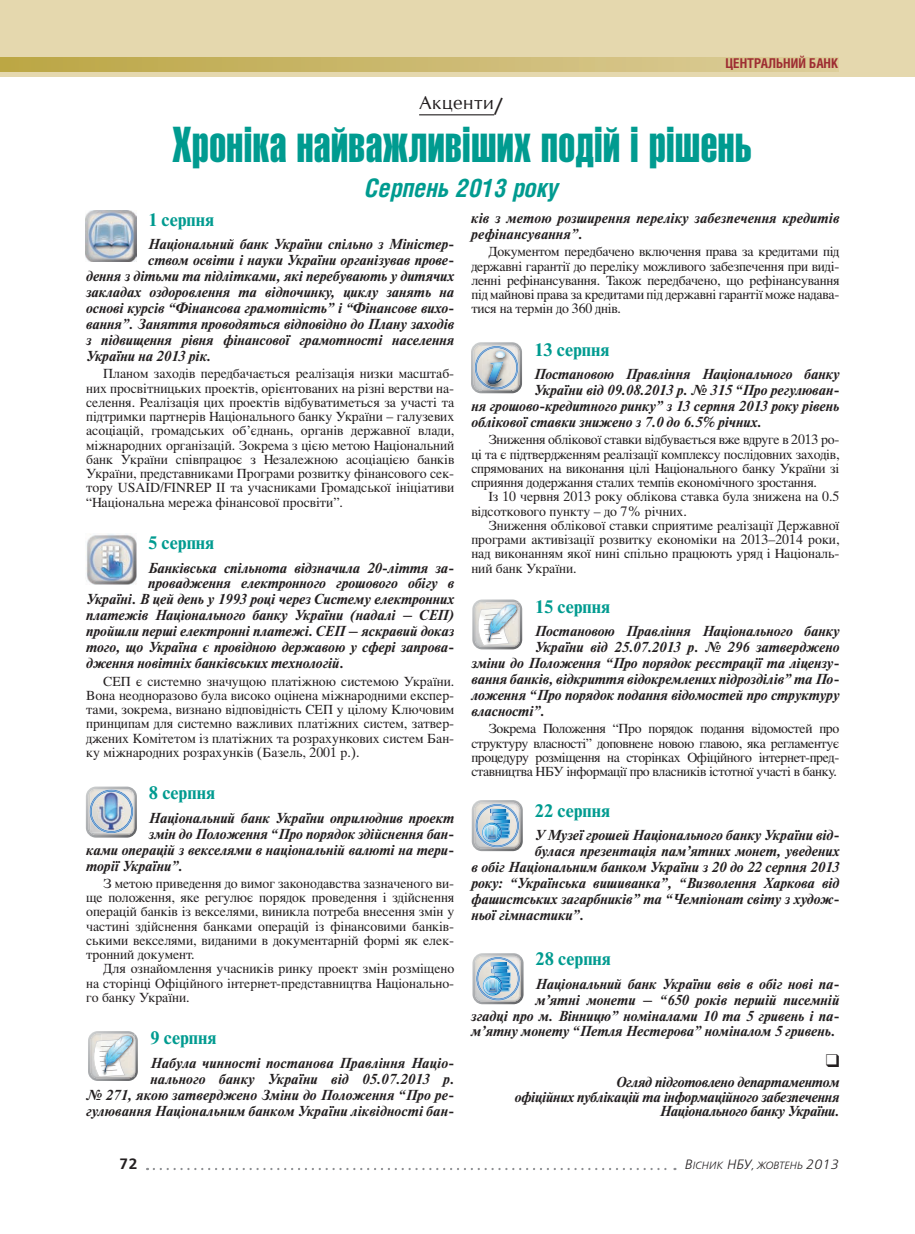
<style>
.page{position:relative;width:915px;height:1234px;background:#fff}
.page>*{position:absolute;margin:0;border:0;box-sizing:border-box;transform-origin:0 0}
.t1{font:49.5px "Helios Extra Compressed";letter-spacing:.01em;color:#009b90}
.t2{font:italic 700 25.5px "Helios Cond";color:#009b90}
.t3{font:700 18px "Newton C";color:#009b90}
.t4{font:18px "Opium New";letter-spacing:.025em;color:#231f20}
.t5{font:15px "Free Set Demi Bold C";color:#231f20}
.t6{font:italic 700 14.4px/15.9px "Newton C";color:#231f20;text-align:right}
.t7{font:13.8px/14.2px "Latinskij";color:#231f20;text-align:justify}
.t8{font:700 13.5px "Helios Cond";color:#9e2d32}
.t9{font:italic 10.5px "Free Set Light C";color:#231f20}
.s1{font-family:"Futura Futuris C"}
.s2{font-size:13.5px}
</style>
<div class="page">
<div style="left:0;top:0;width:914px;height:77px;background:#e5d8ae"></div>
<svg style="left:0;top:57px;width:838px;height:14px;background:#cbb96f"></svg>
<svg style="left:154px;top:1168px;width:521px;height:1px"></svg>
<hr style="left:419px;top:114px;width:75px;height:1px;background:#231f20">
<img style="left:86px;top:534px;width:50px;height:50px">
<svg style="left:86px;top:786px;width:51px;height:51px;background:#b4c0cc"></svg>
<svg style="left:471px;top:342px;width:51px;height:51px;background:#b9c2c8"></svg>
<svg style="left:87px;top:1030px;width:51px;height:51px"></svg>
<svg style="left:88px;top:1030px;width:50px;height:50px"></svg>
<img style="left:104px;top:1035px;width:28px;height:38px">
<svg style="left:471px;top:598px;width:51px;height:52px"></svg>
<svg style="left:472px;top:599px;width:50px;height:50px"></svg>
<img style="left:488px;top:604px;width:28px;height:37px">
<svg style="left:471px;top:800px;width:51px;height:50px;background:#a7c0d0"></svg>
<svg style="left:472px;top:953px;width:51px;height:51px;background:#a8c0d0"></svg>
<img style="left:85px;top:211px;width:51px;height:51px">
<h3 class="t4" style="left:419px;top:95px;width:87px">Акценти<span class="s1">/</span></h3>
<p class="t8" style="left:725px;top:58px;width:114px">ЦЕНТРАЛЬНИЙ БАНК</p>
<h1 class="t1" style="left:172px;top:125px;width:580px">Хроніка найважливіших подій і рішень</h1>
<h2 class="t2" style="left:365px;top:178px;width:195px">Серпень 2013 року</h2>
<h3 class="t3" style="left:148px;top:213px;width:68px">1 серпня</h3>
<p class="t6" style="left:148px;top:238px;width:307px">Національний банк України спільно з Міністер-</p>
<p class="t6" style="left:148px;top:254px;width:307px">ством освіти і науки України організував прове-</p>
<p class="t6" style="left:86px;top:270px;width:369px">дення з дітьми та підлітками, які перебувають у дитячих</p>
<p class="t6" style="left:86px;top:285px;width:369px">закладах оздоровлення та відпочинку, циклу занять на</p>
<p class="t6" style="left:86px;top:301px;width:369px">основі курсів “Фінансова грамотність” і “Фінансове вихо-</p>
<p class="t6" style="left:86px;top:317px;width:369px">вання”. Заняття проводяться відповідно до Плану заходів</p>
<p class="t6" style="left:86px;top:333px;width:369px">з підвищення рівня фінансової грамотності населення</p>
<p class="t6" style="left:86px;top:349px;width:126px">України на 2013 рік.</p>
<p class="t7" style="left:86px;top:368px;width:369px;text-indent:17px">Планом заходів передбачається реалізація низки масштаб&shy;них просвітницьких проектів, орієнтованих на різні верстви на&shy;селення. Реалізація цих проектів відбуватиметься за участі та підтримки партнерів Національного банку України – галузевих асоціацій, громадських об’єднань, органів державної влади, міжнародних організацій. Зокрема з цією метою Національний банк України співпрацює з Незалежною асоціацією банків України, представниками Програми розвитку фінансового сек&shy;тору USAID/FINREP II та учасниками Громадської ініціативи “Національна мережа фінансової просвіти”.</p>
<h3 class="t3" style="left:148px;top:536px;width:68px">5 серпня</h3>
<p class="t6" style="left:148px;top:561px;width:307px">Банківська спільнота відзначила 20-ліття за-</p>
<p class="t6" style="left:148px;top:577px;width:307px">провадження електронного грошового обігу в</p>
<p class="t6" style="left:86px;top:592px;width:369px">Україні. В цей день у 1993 році через Систему електронних</p>
<p class="t6" style="left:86px;top:608px;width:369px">платежів Національного банку України (надалі – СЕП)</p>
<p class="t6" style="left:86px;top:624px;width:369px">пройшли перші електронні платежі. СЕП – яскравий доказ</p>
<p class="t6" style="left:86px;top:640px;width:369px">того, що Україна є провідною державою у сфері запрова-</p>
<p class="t6" style="left:86px;top:656px;width:259px">дження новітніх банківських технологій.</p>
<p class="t7" style="left:86px;top:675px;width:369px;text-indent:17px">СЕП є системно значущою платіжною системою України.<br>Вона неодноразово була високо оцінена міжнародними експер&shy;тами, зокрема, визнано відповідність СЕП у цілому Ключовим принципам для системно важливих платіжних систем, затвер&shy;джених Комітетом із платіжних та розрахункових систем Бан&shy;ку міжнародних розрахунків (Базель, 2001 р.).</p>
<h3 class="t3" style="left:149px;top:786px;width:68px">8 серпня</h3>
<p class="t6" style="left:149px;top:811px;width:307px">Національний банк України оприлюднив проект</p>
<p class="t6" style="left:149px;top:827px;width:307px">змін до Положення “Про порядок здійснення бан-</p>
<p class="t6" style="left:86px;top:842px;width:369px">ками операцій з векселями в національній валюті на тери-</p>
<p class="t6" style="left:86px;top:858px;width:98px">торії України”.</p>
<p class="t7" style="left:86px;top:877px;width:369px;text-indent:17px">З метою приведення до вимог законодавства зазначеного ви&shy;ще положення, яке регулює порядок проведення і здійснення операцій банків із векселями, виникла потреба внесення змін у частині здійснення банками операцій із фінансовими банків&shy;ськими векселями, виданими в документарній формі як елек&shy;тронний документ.</p>
<p class="t7" style="left:86px;top:962px;width:369px;text-indent:17px">Для ознайомлення учасників ринку проект змін розміщено на сторінці Офіційного інтернет-представництва Національно&shy;го банку України.</p>
<h3 class="t3" style="left:150px;top:1030px;width:68px">9 серпня</h3>
<p class="t6" style="left:86px;top:1056px;width:369px">Набула чинності постанова Правління Націо-<br>нального банку України від 05.07.2013 р.<br>№ 271, якою затверджено Зміни до Положення “Про ре&shy;гулювання Національним банком України ліквідності бан-</p>
<p class="t6" style="left:471px;top:211px;width:369px;text-align:left">ків з метою розширення переліку забезпечення кредитів рефінансування”.</p>
<p class="t7" style="left:471px;top:246px;width:369px;text-indent:17px">Документом передбачено включення права за кредитами під державні гарантії до переліку можливого забезпечення при виді&shy;ленні рефінансування. Також передбачено, що рефінансування під майнові права за кредитами під державні гарантії може надава&shy;тися на термін до 360 днів.</p>
<h3 class="t3" style="left:534px;top:342px;width:77px">13 серпня</h3>
<p class="t6" style="left:534px;top:367px;width:307px">Постановою Правління Національного банку</p>
<p class="t6" style="left:534px;top:383px;width:307px">України від 09.08.2013 р. № 315 “Про регулюван-</p>
<p class="t6" style="left:471px;top:399px;width:369px">ня гро шово-кредитного ринку” з 13 серпня 2013 року рівень</p>
<p class="t6" style="left:471px;top:415px;width:292px">облікової ставки знижено з 7.0 до 6.5% річних.</p>
<p class="t7" style="left:471px;top:434px;width:369px;text-indent:17px">Зниження облікової ставки відбувається вже вдруге в 2013 ро&shy;ці та є підтвердженням реалізації комплексу послідовних заходів, спрямованих на виконання цілі Національного банку України зі сприяння додержання сталих темпів економічного зростання.</p>
<p class="t7" style="left:471px;top:491px;width:369px;text-indent:17px">Із 10 червня 2013 року облікова ставка була знижена на 0.5 відсоткового пункту – до 7% річних.</p>
<p class="t7" style="left:471px;top:519px;width:369px;text-indent:17px">Зниження облікової ставки сприятиме реалізації Державної програми активізації розвитку економіки на 2013–2014 роки, над виконанням якої нині спільно працюють уряд і Національ&shy;ний банк України.</p>
<h3 class="t3" style="left:534px;top:599px;width:77px">15 серпня</h3>
<p class="t6" style="left:534px;top:624px;width:306px">Постановою Правління Національного банку</p>
<p class="t6" style="left:534px;top:640px;width:306px">України від 25.07.2013 р. № 296 затверджено</p>
<p class="t6" style="left:471px;top:656px;width:369px">зміни до Положення “Про порядок реєстрації та ліцензу-</p>
<p class="t6" style="left:471px;top:672px;width:369px">вання банків, відкриття відокремлених підрозділів” та По-</p>
<p class="t6" style="left:471px;top:688px;width:369px">ложення “Про порядок подання відомостей про структуру</p>
<p class="t6" style="left:471px;top:704px;width:75px">власності”.</p>
<p class="t7" style="left:471px;top:723px;width:369px;text-indent:17px">Зокрема Положення “Про порядок подання відомостей про структуру власності” доповнене новою главою, яка регламентує процедуру розміщення на сторінках Офіційного інтернет-пред&shy;ставництва НБУ інформації про власників істотної участі в банку.</p>
<h3 class="t3" style="left:534px;top:803px;width:77px">22 серпня</h3>
<p class="t6" style="left:534px;top:828px;width:306px">У Музеї грошей Національного банку України від-</p>
<p class="t6" style="left:534px;top:844px;width:306px">булася презентація пам’ятних монет, уведених</p>
<p class="t6" style="left:471px;top:860px;width:369px">в обіг Національним банком України з 20 до 22 серпня 2013</p>
<p class="t6" style="left:471px;top:876px;width:369px">року: “Українська вишиванка”, “Визволення Харкова від</p>
<p class="t6" style="left:471px;top:892px;width:369px">фашистських загарбників” та “Чемпіонат світу з худож-</p>
<p class="t6" style="left:471px;top:908px;width:114px">ньої гімнастики”.</p>
<h3 class="t3" style="left:535px;top:951px;width:77px">28 серпня</h3>
<p class="t6" style="left:471px;top:976px;width:369px">Національний банк України ввів в обіг нові па-<br>м’ятні монети – “650 років першій писемній<br>згадці про м. Вінницю” номіналами 10 та 5 гривень і па&shy;м’ятну монету “Петля Нестерова” номіналом 5 гривень.</p>
<p class="t6" style="left:514px;top:1076px;width:326px;line-height:14.4px">Огляд підготовлено департаментом<br>офіційних публікацій та інформаційного забезпечення<br>Національного банку України.</p>
<p class="t5" style="left:119px;top:1157px;width:20px">72</p>
<p class="t9" style="left:684px;top:1160px;width:156px"><span class="s2">В</span>ІСНИК <span class="s2">НБУ</span>, ЖОВТЕНЬ <span class="s2">2013</span></p>
</div>
